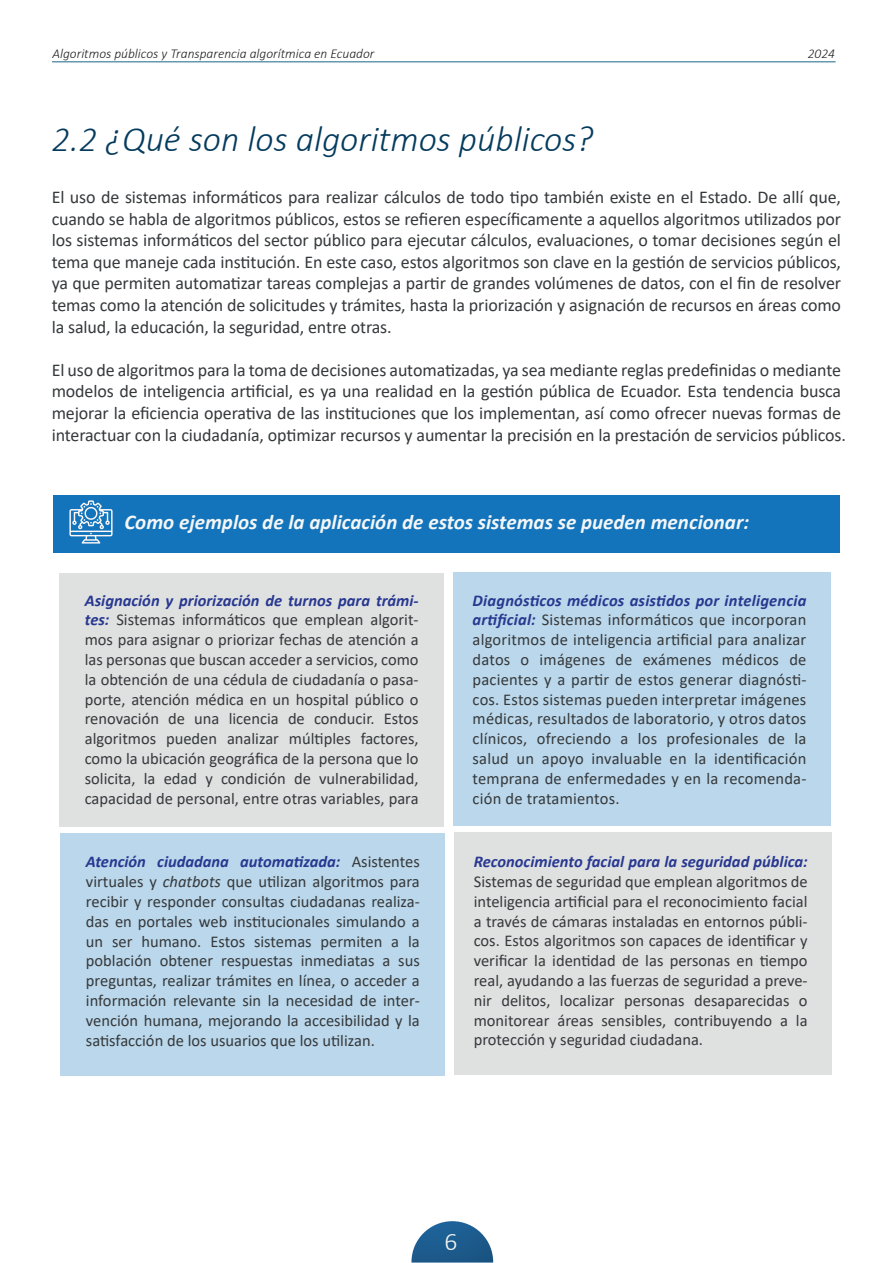
<style>
.page{position:relative;width:893px;height:1263px;background:#fff}
.page>*{position:absolute;margin:0;border:0;box-sizing:border-box;transform-origin:0 0}
.t1{font:italic 300 36px "Calibri";color:#053b5d}
.t2{font:300 25.5px "Calibri";color:#f6f8f4}
.t3{font:italic 700 21px "Calibri";color:#f4f6f7}
.t4{font:18px/21.6px "Calibri";letter-spacing:-.005em;color:#35393b;text-align:justify}
.t5{font:16.5px/19.8px "Calibri";color:#35393b;text-align:justify}
.t6{font:italic 700 16.5px "Calibri";color:#283890}
.t7{font:italic 300 13.5px "Calibri";color:#231f20}
.s1{font-weight:700;font-style:italic;color:#283890}
.s2{font-style:italic}
</style>
<div class="page">
<div style="left:59px;top:573px;width:384px;height:254px;background:#dfe1e1"></div>
<div style="left:53px;top:495px;width:787px;height:57px;background:#1374bb"></div>
<svg style="left:411px;top:1221px;width:82px;height:41px"></svg>
<hr style="left:52px;top:62px;width:784px;height:1px;background:#156686">
<div style="left:453px;top:572px;width:378px;height:254px;background:#bbd7eb"></div>
<div style="left:60px;top:833px;width:384px;height:243px;background:#bbd7eb"></div>
<div style="left:454px;top:832px;width:378px;height:243px;background:#dfe1e1"></div>
<img style="left:69px;top:500px;width:44px;height:44px">
<p class="t7" style="left:53px;top:45px;width:323px">Algoritmos públicos y Transparencia algorítmica en Ecuador</p>
<p class="t7" style="left:808px;top:45px;width:29px">2024</p>
<h1 class="t1" style="left:52px;top:117px;width:543px">2.2 ¿Qué son los algoritmos públicos?</h1>
<p class="t4" style="left:52px;top:186px;width:791px">El uso de sistemas informáticos para realizar cálculos de todo tipo también existe en el Estado. De allí que, cuando se habla de algoritmos públicos, estos se refieren específicamente a aquellos algoritmos utilizados por los sistemas informáticos del sector público para ejecutar cálculos, evaluaciones, o tomar decisiones según el tema que maneje cada institución. En este caso, estos algoritmos son clave en la gestión de servicios públicos, ya que permiten automatizar tareas complejas a partir de grandes volúmenes de datos, con el fin de resolver temas como la atención de solicitudes y trámites, hasta la priorización y asignación de recursos en áreas como la salud, la educación, la seguridad, entre otras.</p>
<p class="t4" style="left:52px;top:358px;width:796px;text-align:left">El uso de algoritmos para la toma de decisiones automatizadas, ya sea mediante reglas predefinidas o mediante modelos de inteligencia artificial, es ya una realidad en la gestión pública de Ecuador. Esta tendencia busca mejorar la eficiencia operativa de las instituciones que los implementan, así como ofrecer nuevas formas de interactuar con la ciudadanía, optimizar recursos y aumentar la precisión en la prestación de servicios públicos.</p>
<p class="t3" style="left:124px;top:507px;width:626px">Como ejemplos de la aplicación de estos sistemas se pueden mencionar:</p>
<p class="t5" style="left:85px;top:590px;width:335px"><span class="s1">Asignación y priorización de turnos para trámi&shy;tes:</span> Sistemas informáticos que emplean algorit&shy;mos para asignar o priorizar fechas de atención a las personas que buscan acceder a servicios, como la obtención de una cédula de ciudadanía o pasa&shy;porte, atención médica en un hospital público o renovación de una licencia de conducir. Estos algoritmos pueden analizar múltiples factores, como la ubicación geográfica de la persona que lo solicita, la edad y condición de vulnerabilidad, capacidad de personal, entre otras variables, para</p>
<p class="t5" style="left:473px;top:590px;width:335px"><span class="s1">Diagnósticos médicos asistidos por inteligencia artificial:</span> Sistemas informáticos que incorporan algoritmos de inteligencia artificial para analizar datos o imágenes de exámenes médicos de pacientes y a partir de estos generar diagnósti&shy;cos. Estos sistemas pueden interpretar imágenes médicas, resultados de laboratorio, y otros datos clínicos, ofreciendo a los profesionales de la salud un apoyo invaluable en la identificación temprana de enfermedades y en la recomenda&shy;ción de tratamientos.</p>
<p class="t5" style="left:86px;top:852px;width:335px"><span class="s1">Atención ciudadana automatizada:</span> Asistentes virtuales y <span class="s2">chatbots</span> que utilizan algoritmos para recibir y responder consultas ciudadanas realiza&shy;das en portales web institucionales simulando a un ser humano. Estos sistemas permiten a la población obtener respuestas inmediatas a sus preguntas, realizar trámites en línea, o acceder a información relevante sin la necesidad de inter&shy;vención humana, mejorando la accesibilidad y la satisfacción de los usuarios que los utilizan.</p>
<p class="t6" style="left:474px;top:850px;width:335px">Reconocimiento facial para la seguridad pública:</p>
<p class="t5" style="left:474px;top:871px;width:335px">Sistemas de seguridad que emplean algoritmos de inteligencia artificial para el reconocimiento facial a través de cámaras instaladas en entornos públi&shy;cos. Estos algoritmos son capaces de identificar y verificar la identidad de las personas en tiempo real, ayudando a las fuerzas de seguridad a preve&shy;nir delitos, localizar personas desaparecidas o monitorear áreas sensibles, contribuyendo a la protección y seguridad ciudadana.</p>
<h2 class="t2" style="left:444px;top:1226px;width:14px">6</h2>
</div>
